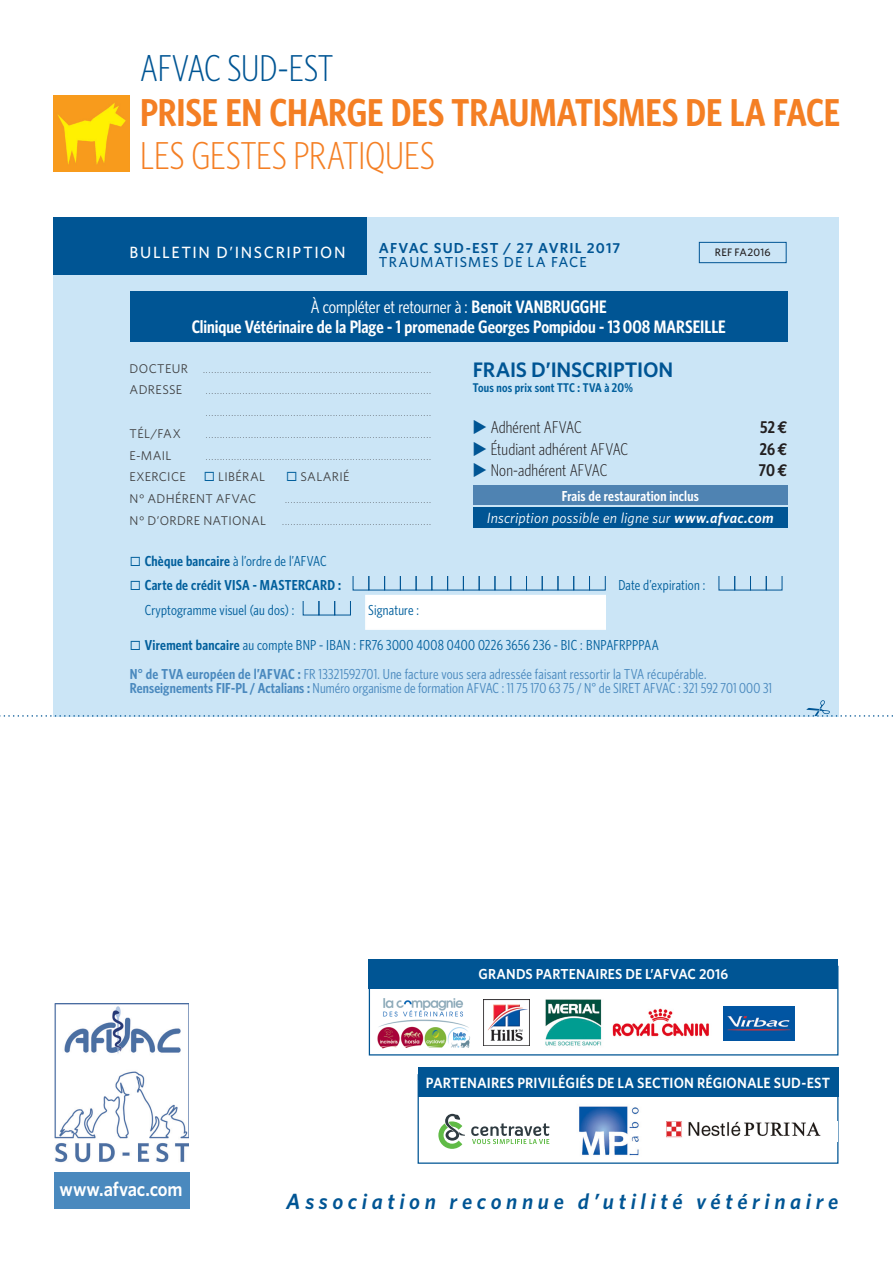
<style>
.page{position:relative;width:893px;height:1263px;background:#fff}
.page>*{position:absolute;margin:0;border:0;box-sizing:border-box;transform-origin:0 0}
.t1{font:600 39px "Whitney Condensed";letter-spacing:-.005em;color:#f47f24}
.t2{font:300 39px "Whitney Condensed";letter-spacing:-.005em;color:#f47f24}
.t3{font:300 37.5px "Whitney Condensed";letter-spacing:-.005em;color:#005594}
.t4{font:italic 600 22.05px "Whitney";letter-spacing:.21em;color:#005594}
.titre{font:600 21px "Whitney";letter-spacing:-.01em;color:#005594}
.t5{font:600 20.1px "Whitney";letter-spacing:-.01em;color:#fff;scale:.92 1}
.texte{font:600 18.15px/20px "Whitney Condensed";color:#fff;text-align:center}
.titre-2{font:300 17.1px "Whitney Condensed";letter-spacing:.01em;color:#231f20}
.titre-3{font:600 17.1px "Whitney Condensed";color:#231f20}
.t6{font:500 16.35px "Whitney";letter-spacing:.095em;color:#fff}
.t7{font:600 14.85px "Whitney";letter-spacing:.01em;color:#fff;scale:.94 1}
.titre-4{font:italic 14.85px "Whitney";letter-spacing:.01em;color:#fff}
.texte-2{font:14.55px "Whitney Condensed";letter-spacing:.01em;color:#4a89be}
.texte-3{font:14.55px "Whitney Condensed";letter-spacing:.015em;color:#015f9c}
.texte-4{font:600 14.55px "Whitney Condensed";letter-spacing:.015em;color:#015f9c}
.t8{font:600 14.55px "Whitney";letter-spacing:.01em;color:#fff;scale:.94 1}
.légende{font:600 14.55px "Whitney Condensed";letter-spacing:.01em;color:#fff}
.t9{font:600 14.55px "Whitney";letter-spacing:.08em;color:#005594}
.t10{font:500 14.55px "Whitney";letter-spacing:.08em;color:#005594}
.texte-5{font:12.75px "Whitney";letter-spacing:.025em;color:#3e3e3f}
.légende-2{font:600 12.75px "Whitney Condensed";letter-spacing:.015em;color:#015f9c}
.t11{font:500 10.8px "Whitney";letter-spacing:.02em;color:#231f20}
.texte-6{font:300 9px "Whitney";color:#231f20}
.s1{font-weight:400}
.s2{color:#015f9c}
.s3{color:#005594}
.s4{font-family:"Euro Mono";font-weight:700}
.s5{font-weight:600}
</style>
<div class="page">
<div style="left:54px;top:217px;width:785px;height:500px;background:#cbe5f6"></div>
<div style="left:54px;top:217px;width:313px;height:58px;background:#005594"></div>
<div style="left:699px;top:242px;width:87px;height:21px;border:1px solid #005594"></div>
<div style="left:130px;top:292px;width:658px;height:50px;background:#005594"></div>
<div style="left:473px;top:486px;width:315px;height:19px;background:#4f83b2"></div>
<div style="left:479px;top:574px;width:16px;height:16px;border:1px solid #005594"></div>
<div style="left:542px;top:574px;width:16px;height:16px;border:1px solid #005594"></div>
<div style="left:368px;top:574px;width:17px;height:16px;border:1px solid #005594"></div>
<div style="left:495px;top:574px;width:16px;height:16px;border:1px solid #005594"></div>
<div style="left:431px;top:574px;width:17px;height:16px;border:1px solid #005594"></div>
<div style="left:558px;top:574px;width:16px;height:16px;border:1px solid #005594"></div>
<div style="left:384px;top:574px;width:17px;height:16px;border:1px solid #005594"></div>
<div style="left:510px;top:574px;width:17px;height:16px;border:1px solid #005594"></div>
<div style="left:447px;top:574px;width:17px;height:16px;border:1px solid #005594"></div>
<div style="left:573px;top:574px;width:17px;height:16px;border:1px solid #005594"></div>
<div style="left:400px;top:574px;width:17px;height:16px;border:1px solid #005594"></div>
<div style="left:526px;top:574px;width:17px;height:16px;border:1px solid #005594"></div>
<div style="left:463px;top:574px;width:17px;height:16px;border:1px solid #005594"></div>
<div style="left:589px;top:574px;width:17px;height:16px;border:1px solid #005594"></div>
<div style="left:350px;top:570px;width:263px;height:6px;background:#cbe5f6"></div>
<div style="left:734px;top:574px;width:17px;height:16px;border:1px solid #005594"></div>
<div style="left:750px;top:574px;width:17px;height:16px;border:1px solid #005594"></div>
<div style="left:766px;top:574px;width:16px;height:16px;border:1px solid #005594"></div>
<div style="left:716px;top:570px;width:72px;height:6px;background:#cbe5f6"></div>
<div style="left:365px;top:595px;width:241px;height:35px;background:#fff"></div>
<div style="left:318px;top:599px;width:17px;height:16px;border:1px solid #005594"></div>
<div style="left:334px;top:599px;width:17px;height:16px;border:1px solid #005594"></div>
<div style="left:300px;top:595px;width:53px;height:6px;background:#cbe5f6"></div>
<div style="left:473px;top:507px;width:314px;height:20px;background:#005594"></div>
<div style="left:369px;top:959px;width:469px;height:29px;background:#005594"></div>
<img style="left:484px;top:1000px;width:45px;height:41px">
<img style="left:545px;top:999px;width:57px;height:47px">
<img style="left:612px;top:1008px;width:97px;height:29px">
<img style="left:723px;top:1006px;width:72px;height:35px">
<img style="left:377px;top:998px;width:93px;height:51px">
<div style="left:418px;top:1074px;width:420px;height:90px;background:#fff;border:1px solid #005594"></div>
<div style="left:418px;top:1067px;width:420px;height:30px;background:#005594"></div>
<img style="left:54px;top:96px;width:76px;height:75px">
<div style="left:54px;top:1171px;width:135px;height:38px;background:#4a89be"></div>
<img style="left:54px;top:1004px;width:135px;height:159px">
<svg style="left:438px;top:1114px;width:27px;height:35px"></svg>
<svg style="left:471px;top:1123px;width:79px;height:21px"></svg>
<img style="left:579px;top:1106px;width:60px;height:50px">
<img style="left:666px;top:1121px;width:172px;height:20px">
<svg style="left:0;top:700px;width:893px;height:17px"></svg>
<p class="t3" style="left:140px;top:47px;width:194px">AFVAC SUD-EST</p>
<p class="t1" style="left:140px;top:90px;width:701px">PRISE EN CHARGE DES TRAUMATISMES DE LA FACE</p>
<p class="t2" style="left:140px;top:134px;width:296px">LES GESTES PRATIQUES</p>
<p class="t6" style="left:130px;top:243px;width:217px">BULLETIN D’INSCRIPTION</p>
<p class="t9" style="left:379px;top:239px;width:243px">AFVAC SUD-EST / 27 AVRIL 2017</p>
<p class="t10" style="left:379px;top:254px;width:209px">TRAUMATISMES DE LA FACE</p>
<p class="t11" style="left:715px;top:246px;width:57px">REF FA2016</p>
<p class="texte" style="left:192px;top:297px;width:536px"><span class="s1">À compléter et retourner à :</span> Benoit VANBRUGGHE<br>Clinique Vétérinaire de la Plage - 1 promenade Georges Pompidou - 13008 MARSEILLE</p>
<p class="titre" style="left:473px;top:357px;width:202px">FRAIS D’INSCRIPTION</p>
<p class="légende-2" style="left:473px;top:380px;width:161px">Tous nos prix sont TTC : TVA à 20%</p>
<p class="texte-5" style="left:130px;top:361px;width:60px">DOCTEUR</p>
<p class="texte-6" style="left:203px;top:364px;width:229px">.................................................................................</p>
<p class="texte-5" style="left:130px;top:382px;width:54px">ADRESSE</p>
<p class="texte-6" style="left:206px;top:386px;width:227px">................................................................................</p>
<p class="texte-6" style="left:206px;top:408px;width:227px">................................................................................</p>
<p class="texte-5" style="left:130px;top:426px;width:53px">TÉL/FAX</p>
<p class="texte-6" style="left:206px;top:430px;width:227px">................................................................................</p>
<p class="texte-5" style="left:130px;top:448px;width:43px">E-MAIL</p>
<p class="texte-6" style="left:206px;top:451px;width:227px">................................................................................</p>
<p class="texte-5" style="left:130px;top:469px;width:58px">EXERCICE</p>
<p class="texte-5" style="left:204px;top:469px;width:63px"><span class="s2">◻</span> LIBÉRAL</p>
<p class="texte-5" style="left:286px;top:469px;width:65px"><span class="s2">◻</span> SALARIÉ</p>
<p class="texte-5" style="left:130px;top:491px;width:128px">N° ADHÉRENT AFVAC</p>
<p class="texte-6" style="left:285px;top:495px;width:148px">....................................................</p>
<p class="texte-5" style="left:130px;top:513px;width:138px">N° D’ORDRE NATIONAL</p>
<p class="texte-6" style="left:282px;top:516px;width:150px">.....................................................</p>
<p class="titre-2" style="left:472px;top:418px;width:111px"><span class="s3">◆</span> Adhérent AFVAC</p>
<p class="titre-3" style="left:760px;top:417px;width:29px">52<span class="s4">€</span></p>
<p class="titre-2" style="left:472px;top:439px;width:157px"><span class="s3">◆</span> Étudiant adhérent AFVAC</p>
<p class="titre-3" style="left:760px;top:439px;width:29px">26<span class="s4">€</span></p>
<p class="titre-2" style="left:472px;top:461px;width:137px"><span class="s3">◆</span> Non-adhérent AFVAC</p>
<p class="titre-3" style="left:759px;top:460px;width:30px">70<span class="s4">€</span></p>
<p class="légende" style="left:562px;top:487px;width:139px">Frais de restauration inclus</p>
<p class="titre-4" style="left:487px;top:509px;width:288px">Inscription possible en ligne sur <span class="s5">www.afvac.com</span></p>
<p class="texte-3" style="left:130px;top:552px;width:198px">◻ <span class="s5">Chèque bancaire</span> à l’ordre de l’AFVAC</p>
<p class="texte-4" style="left:130px;top:577px;width:213px">◻ Carte de crédit VISA - MASTERCARD :</p>
<p class="texte-3" style="left:618px;top:577px;width:88px">Date d’expiration :</p>
<p class="texte-3" style="left:145px;top:601px;width:151px">Cryptogramme visuel (au dos) :</p>
<p class="texte-3" style="left:368px;top:601px;width:52px">Signature :</p>
<p class="texte-3" style="left:130px;top:637px;width:530px">◻ <span class="s5">Virement bancaire</span> au compte BNP - IBAN : FR76 3000 4008 0400 0226 3656 236 - BIC : BNPAFRPPPAA</p>
<p class="texte-2" style="left:130px;top:666px;width:578px"><span class="s5">N° de TVA européen de l’AFVAC :</span> FR 13321592701. Une facture vous sera adressée faisant ressortir la TVA récupérable.</p>
<p class="texte-2" style="left:130px;top:680px;width:644px"><span class="s5">Renseignements FIF-PL / Actalians :</span> Numéro organisme de formation AFVAC : 11 75 170 63 75 / N° de SIRET AFVAC : 321 592 701 000 31</p>
<p class="t8" style="left:478px;top:965px;width:267px">GRANDS PARTENAIRES DE L’AFVAC 2016</p>
<p class="t5" style="left:60px;top:1176px;width:135px">www.afvac.com</p>
<p class="t7" style="left:426px;top:1073px;width:431px">PARTENAIRES PRIVILÉGIÉS DE LA SECTION RÉGIONALE SUD-EST</p>
<p class="t4" style="left:286px;top:1188px;width:554px">Association reconnue d’utilité vétérinaire</p>
</div>
